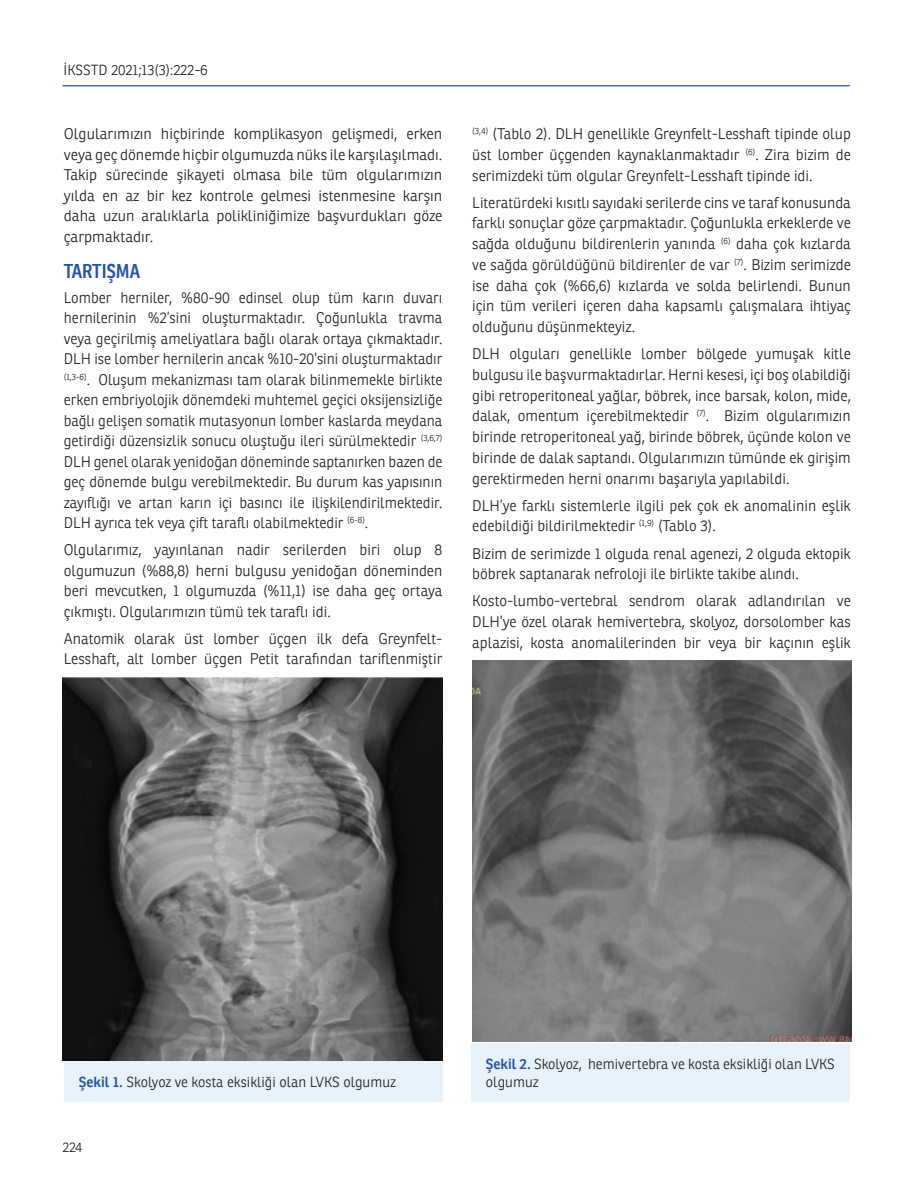
<style>
.page{position:relative;width:915px;height:1191px;background:#fff}
.page>*{position:absolute;margin:0;border:0;box-sizing:border-box;transform-origin:0 0}
.ANA_BASLIK{font:600 19.5px "Ronnia Cond";color:#2654a4}
.YAZI{font:300 15px/20.5px "Ronnia";color:#231f20;text-align:justify}
.RESİM-ALTI{font:300 14.25px/18px "Ronnia";color:#231f20}
.t1{font:300 13.5px "Ronnia";color:#231f20}
.s1{font-weight:600;color:#2654a4}
</style>
<div class="page">
<hr style="left:62px;top:85px;width:787px;height:1px;background:#2654a4">
<div style="left:64px;top:1061px;width:378px;height:40px;background:#e8f2fa"></div>
<div style="left:471px;top:1043px;width:378px;height:58px;background:#e8f2fa"></div>
<img style="left:62px;top:677px;width:380px;height:384px">
<img style="left:472px;top:661px;width:378px;height:380px">
<p class="RESİM-ALTI" style="left:64px;top:61px;width:146px">İKSSTD 2021;13(3):222-6</p>
<p class="YAZI" style="left:64px;top:123px;width:380px">Olgularımızın hiçbirinde komplikasyon gelişmedi, erken veya geç dönemde hiçbir olgumuzda nüks ile karşılaşılmadı.<br>Takip sürecinde şikayeti olmasa bile tüm olgularımızın yılda en az bir kez kontrole gelmesi istenmesine karşın daha uzun aralıklarla polikliniğimize başvurdukları göze çarpmaktadır.</p>
<p class="ANA_BASLIK" style="left:64px;top:259px;width:78px">TARTIŞMA</p>
<p class="YAZI" style="left:64px;top:287px;width:380px">Lomber herniler, %80-90 edinsel olup tüm karın duvarı hernilerinin %2’sini oluşturmaktadır. Çoğunlukla travma veya geçirilmiş ameliyatlara bağlı olarak ortaya çıkmaktadır.<br>DLH ise lomber hernilerin ancak %10-20’sini oluşturmaktadır <sup>(1,3-6)</sup>. Oluşum mekanizması tam olarak bilinmemekle birlikte erken embriyolojik dönemdeki muhtemel geçici oksijensizliğe bağlı gelişen somatik mutasyonun lomber kaslarda meydana getirdiği düzensizlik sonucu oluştuğu ileri sürülmektedir <sup>(3,6,7)<br></sup>DLH genel olarak yenidoğan döneminde saptanırken bazen de geç dönemde bulgu verebilmektedir. Bu durum kas yapısının zayıflığı ve artan karın içi basıncı ile ilişkilendirilmektedir.<br>DLH ayrıca tek veya çift taraflı olabilmektedir <sup>(6-8)</sup>.</p>
<p class="YAZI" style="left:64px;top:539px;width:380px">Olgularımız, yayınlanan nadir serilerden biri olup 8 olgumuzun (%88,8) herni bulgusu yenidoğan döneminden beri mevcutken, 1 olgumuzda (%11,1) ise daha geç ortaya çıkmıştı. Olgularımızın tümü tek taraflı idi.</p>
<p class="YAZI" style="left:64px;top:628px;width:380px">Anatomik olarak üst lomber üçgen ilk defa Greynfelt-<br>Lesshaft, alt lomber üçgen Petit tarafından tariflenmiştir</p>
<p class="YAZI" style="left:472px;top:123px;width:380px"><sup>(3,4)</sup> (Tablo 2). DLH genellikle Greynfelt-Lesshaft tipinde olup üst lomber üçgenden kaynaklanmaktadır <sup>(6)</sup>. Zira bizim de serimizdeki tüm olgular Greynfelt-Lesshaft tipinde idi.</p>
<p class="YAZI" style="left:472px;top:192px;width:380px">Literatürdeki kısıtlı sayıdaki serilerde cins ve taraf konusunda farklı sonuçlar göze çarpmaktadır. Çoğunlukla erkeklerde ve sağda olduğunu bildirenlerin yanında <sup>(6)</sup> daha çok kızlarda ve sağda görüldüğünü bildirenler de var <sup>(7)</sup>. Bizim serimizde ise daha çok (%66,6) kızlarda ve solda belirlendi. Bunun için tüm verileri içeren daha kapsamlı çalışmalara ihtiyaç olduğunu düşünmekteyiz.</p>
<p class="YAZI" style="left:472px;top:343px;width:380px">DLH olguları genellikle lomber bölgede yumuşak kitle bulgusu ile başvurmaktadırlar. Herni kesesi, içi boş olabildiği gibi retroperitoneal yağlar, böbrek, ince barsak, kolon, mide, dalak, omentum içerebilmektedir <sup>(7)</sup>. Bizim olgularımızın birinde retroperitoneal yağ, birinde böbrek, üçünde kolon ve birinde de dalak saptandı. Olgularımızın tümünde ek girişim gerektirmeden herni onarımı başarıyla yapılabildi.</p>
<p class="YAZI" style="left:472px;top:495px;width:380px">DLH’ye farklı sistemlerle ilgili pek çok ek anomalinin eşlik edebildiği bildirilmektedir <sup>(1,9)</sup> (Tablo 3).</p>
<p class="YAZI" style="left:472px;top:543px;width:380px">Bizim de serimizde 1 olguda renal agenezi, 2 olguda ektopik böbrek saptanarak nefroloji ile birlikte takibe alındı.</p>
<p class="YAZI" style="left:472px;top:590px;width:380px">Kosto-lumbo-vertebral sendrom olarak adlandırılan ve DLH’ye özel olarak hemivertebra, skolyoz, dorsolomber kas aplazisi, kosta anomalilerinden bir veya bir kaçının eşlik</p>
<p class="RESİM-ALTI" style="left:79px;top:1072px;width:319px"><span class="s1">Şekil 1.</span> Skolyoz ve kosta eksikliği olan LVKS olgumuz</p>
<p class="t1" style="left:62px;top:1139px;width:21px">224</p>
<p class="RESİM-ALTI" style="left:486px;top:1054px;width:350px"><span class="s1">Şekil 2.</span> Skolyoz, hemivertebra ve kosta eksikliği olan LVKS olgumuz</p>
</div>
